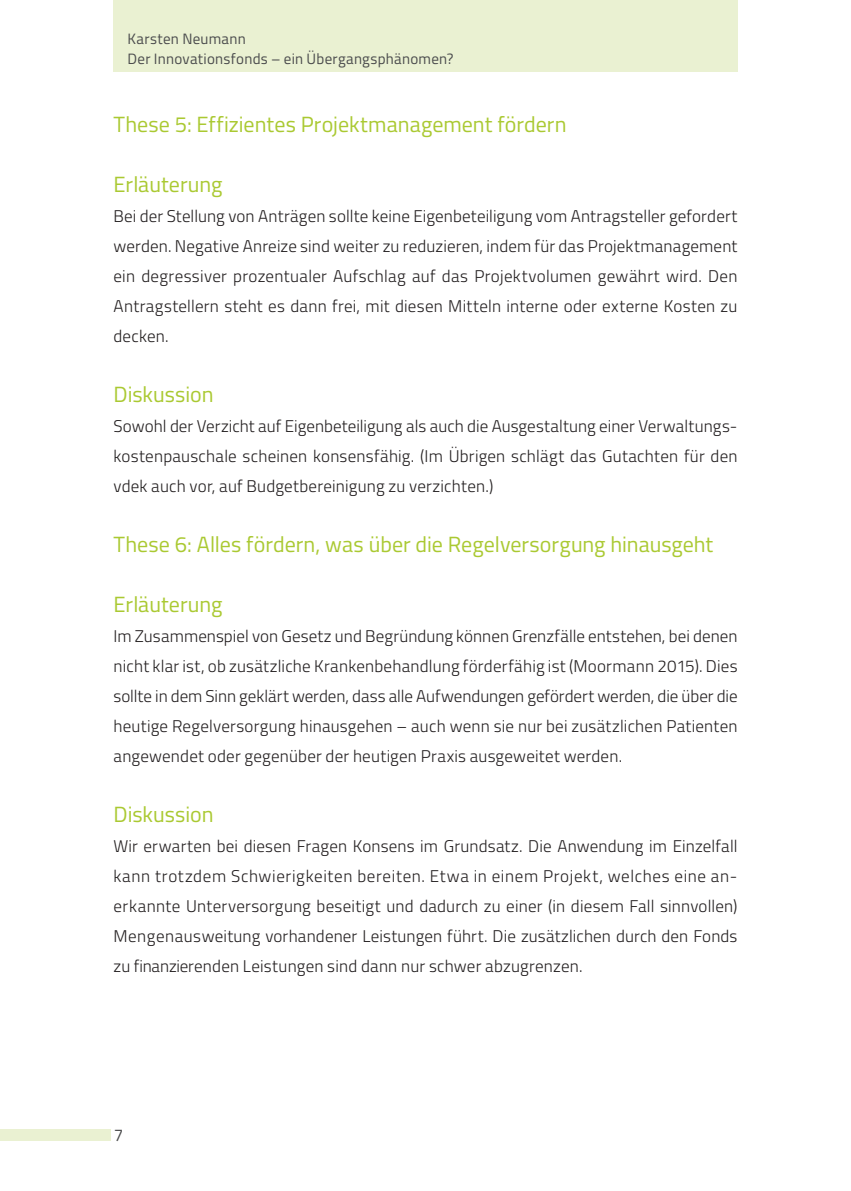
<style>
.page{position:relative;width:851px;height:1191px;background:#fff}
.page>*{position:absolute;margin:0;border:0;box-sizing:border-box;transform-origin:0 0}
.t1{font:22px "Titillium";color:#aac932}
.t2{font:300 17px/30px "Titillium";letter-spacing:.01em;color:#231f20;text-align:justify}
.t3{font:17px "Titillium";color:#4b4c4d}
.t4{font:15px/20px "Titillium";letter-spacing:.015em;color:#4b4c4d}
</style>
<div class="page">
<div style="left:113px;top:0;width:624px;height:71px;background:#eaf1d2"></div>
<div style="left:0;top:1129px;width:111px;height:11px;background:#eaf1d2"></div>
<p class="t4" style="left:128px;top:28px;width:327px">Karsten Neumann<br>Der Innovationsfonds – ein Übergangsphänomen?</p>
<p class="t1" style="left:113px;top:108px;width:454px">These 5: Effizientes Projektmanagement fördern</p>
<p class="t1" style="left:113px;top:168px;width:111px">Erläuterung</p>
<p class="t2" style="left:113px;top:200px;width:625px">Bei der Stellung von Anträgen sollte keine Eigenbeteiligung vom Antragsteller gefordert werden. Negative Anreize sind weiter zu reduzieren, indem für das Projektmanagement ein degressiver prozentualer Aufschlag auf das Projektvolumen gewährt wird. Den Antragstellern steht es dann frei, mit diesen Mitteln interne oder externe Kosten zu decken.</p>
<p class="t1" style="left:113px;top:378px;width:102px">Diskussion</p>
<p class="t2" style="left:113px;top:410px;width:625px">Sowohl der Verzicht auf Eigenbeteiligung als auch die Ausgestaltung einer Verwaltungs&shy;kostenpauschale scheinen konsensfähig. (Im Übrigen schlägt das Gutachten für den vdek auch vor, auf Budgetbereinigung zu verzichten.)</p>
<p class="t1" style="left:113px;top:528px;width:601px">These 6: Alles fördern, was über die Regelversorgung hinausgeht</p>
<p class="t1" style="left:113px;top:588px;width:111px">Erläuterung</p>
<p class="t2" style="left:113px;top:620px;width:625px">Im Zusammenspiel von Gesetz und Begründung können Grenzfälle entstehen, bei denen nicht klar ist, ob zusätzliche Krankenbehandlung förderfähig ist (Moormann 2015). Dies sollte in dem Sinn geklärt werden, dass alle Aufwendungen gefördert werden, die über die heutige Regelversorgung hinausgehen – auch wenn sie nur bei zusätzlichen Patienten angewendet oder gegenüber der heutigen Praxis ausgeweitet werden.</p>
<p class="t1" style="left:113px;top:798px;width:102px">Diskussion</p>
<p class="t2" style="left:113px;top:830px;width:625px">Wir erwarten bei diesen Fragen Konsens im Grundsatz. Die Anwendung im Einzelfall kann trotzdem Schwierigkeiten bereiten. Etwa in einem Projekt, welches eine an&shy;erkannte Unterversorgung beseitigt und dadurch zu einer (in diesem Fall sinnvollen)<br>Mengenausweitung vorhandener Leistungen führt. Die zusätzlichen durch den Fonds zu finanzierenden Leistungen sind dann nur schwer abzugrenzen.</p>
<p class="t3" style="left:114px;top:1122px;width:11px">7</p>
</div>
